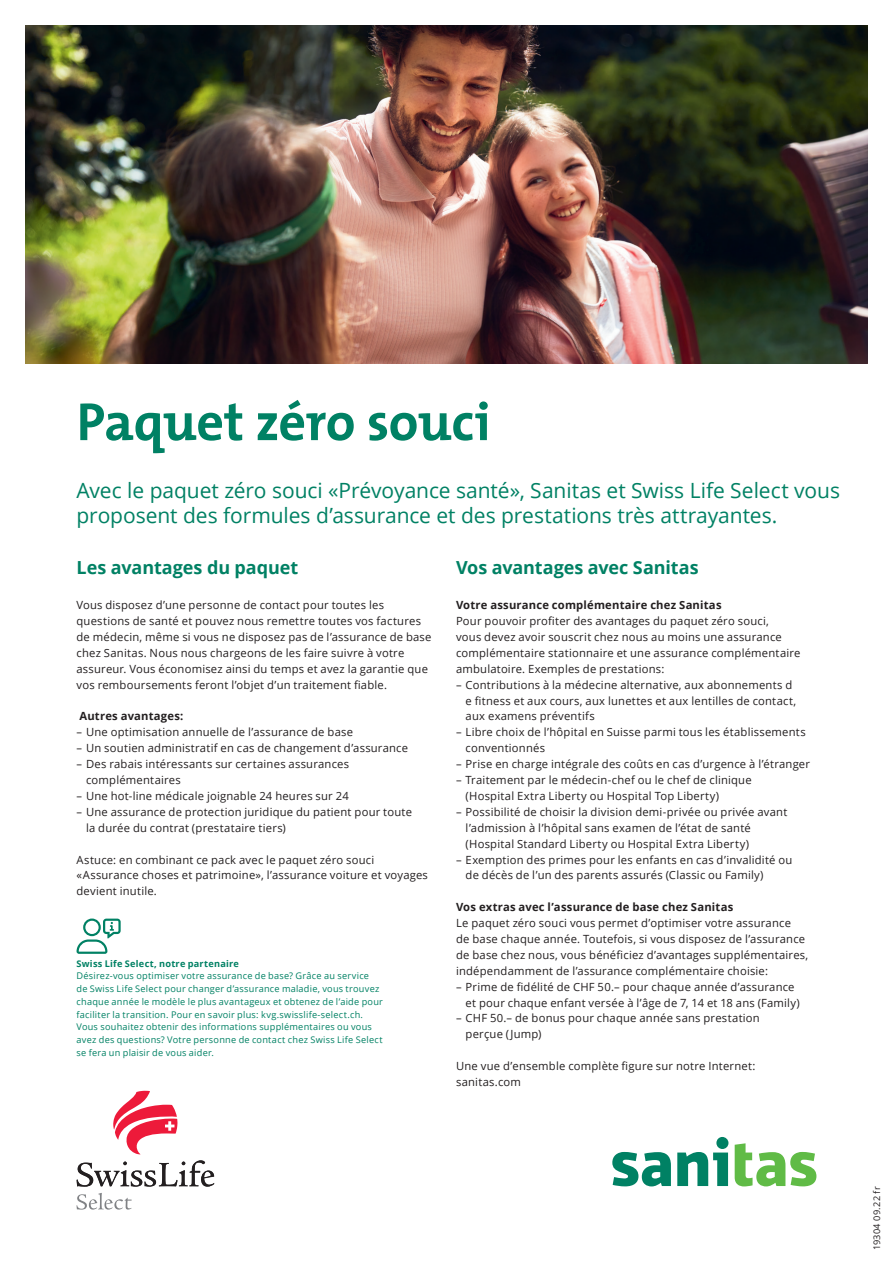
<style>
.page{position:relative;width:893px;height:1263px;background:#fff}
.page>*{position:absolute;margin:0;border:0;box-sizing:border-box;transform-origin:0 0}
.t1{font:54px "The Mix Bold Plain";letter-spacing:-.01em;color:#008164}
.t2{font:21px/25.5px "Open Sans";letter-spacing:-.005em;color:#008164}
.t3{font:700 18px "Open Sans";letter-spacing:-.005em;color:#008164}
.t4{font:11.25px/15.9px "Open Sans";letter-spacing:.02em;color:#231f20}
.t5{font:700 11.25px "Open Sans";letter-spacing:.015em;color:#231f20}
.t6{font:9.15px/12.8px "Open Sans";letter-spacing:.025em;color:#008164}
.t7{font:700 9.15px "Open Sans";letter-spacing:.025em;color:#008164}
.t8{font:9.15px "Open Sans";letter-spacing:.04em;color:#231f20}
</style>
<div class="page">
<div style="left:716px;top:1137px;width:12px;height:12px;background:#008164;border-radius:50%"></div>
<svg style="left:612px;top:1152px;width:59px;height:34px"></svg>
<svg style="left:677px;top:1152px;width:51px;height:34px"></svg>
<svg style="left:735px;top:1143px;width:81px;height:43px"></svg>
<svg style="left:113px;top:1091px;width:64px;height:63px"></svg>
<svg style="left:77px;top:1160px;width:137px;height:27px"></svg>
<svg style="left:77px;top:1193px;width:55px;height:16px"></svg>
<svg style="left:77px;top:918px;width:44px;height:36px"></svg>
<img style="left:26px;top:26px;width:841px;height:338px">
<h1 class="t1" style="left:77px;top:377px;width:416px">Paquet zéro souci</h1>
<h2 class="t2" style="left:77px;top:477px;width:765px">Avec le paquet zéro souci «Prévoyance santé», Sanitas et Swiss Life Select vous proposent des formules d’assurance et des prestations très attrayantes.</h2>
<h3 class="t3" style="left:77px;top:555px;width:223px">Les avantages du paquet</h3>
<p class="t4" style="left:77px;top:597px;width:356px">Vous disposez d’une personne de contact pour toutes les questions de santé et pouvez nous remettre toutes vos factures de médecin, même si vous ne disposez pas de l’assurance de base chez Sanitas. Nous nous chargeons de les faire suivre à votre assureur. Vous économisez ainsi du temps et avez la garantie que vos remboursements feront l’objet d’un traitement fiable.</p>
<p class="t5" style="left:79px;top:708px;width:105px">Autres avantages:</p>
<p class="t4" style="left:77px;top:724px;width:278px">– Une optimisation annuelle de l’assurance de base</p>
<p class="t4" style="left:77px;top:740px;width:333px">– Un soutien administratif en cas de changement d’assurance</p>
<p class="t4" style="left:86px;top:756px;width:265px;text-indent:-10px">– Des rabais intéressants sur certaines assurances complémentaires</p>
<p class="t4" style="left:77px;top:787px;width:274px">– Une hot-line médicale joignable 24 heures sur 24</p>
<p class="t4" style="left:86px;top:803px;width:327px;text-indent:-10px">– Une assurance de protection juridique du patient pour toute la durée du contrat (prestataire tiers)</p>
<p class="t4" style="left:77px;top:851px;width:353px">Astuce: en combinant ce pack avec le paquet zéro souci «Assurance choses et patrimoine», l’assurance voiture et voyages devient inutile.</p>
<p class="t7" style="left:77px;top:957px;width:164px">Swiss Life Select, notre partenaire</p>
<p class="t6" style="left:77px;top:969px;width:308px">Désirez-vous optimiser votre assurance de base? Grâce au service<br>de Swiss Life Select pour changer d’assurance maladie, vous trouvez chaque année le modèle le plus avantageux et obtenez de l’aide pour faciliter la transition. Pour en savoir plus: kvg.swisslife-select.ch.<br>Vous souhaitez obtenir des informations supplémentaires ou vous avez des questions? Votre personne de contact chez Swiss Life Select se fera un plaisir de vous aider.</p>
<h3 class="t3" style="left:456px;top:555px;width:244px">Vos avantages avec Sanitas</h3>
<p class="t5" style="left:456px;top:597px;width:267px">Votre assurance complémentaire chez Sanitas</p>
<p class="t4" style="left:456px;top:613px;width:346px">Pour pouvoir profiter des avantages du paquet zéro souci,<br>vous devez avoir souscrit chez nous au moins une assurance complémentaire stationnaire et une assurance complémentaire ambulatoire. Exemples de prestations:</p>
<p class="t4" style="left:466px;top:676px;width:332px;text-indent:-10px">– Contributions à la médecine alternative, aux abonnements d e fitness et aux cours, aux lunettes et aux lentilles de contact, aux examens préventifs</p>
<p class="t4" style="left:466px;top:724px;width:342px;text-indent:-10px">– Libre choix de l’hôpital en Suisse parmi tous les établissements conventionnés</p>
<p class="t4" style="left:456px;top:756px;width:356px">– Prise en charge intégrale des coûts en cas d’urgence à l’étranger</p>
<p class="t4" style="left:466px;top:772px;width:288px;text-indent:-10px">– Traitement par le médecin-chef ou le chef de clinique (Hospital Extra Liberty ou Hospital Top Liberty)</p>
<p class="t4" style="left:466px;top:803px;width:323px;text-indent:-10px">– Possibilité de choisir la division demi-privée ou privée avant l’admission à l’hôpital sans examen de l’état de santé (Hospital Standard Liberty ou Hospital Extra Liberty)</p>
<p class="t4" style="left:466px;top:851px;width:328px;text-indent:-10px">– Exemption des primes pour les enfants en cas d’invalidité ou de décès de l’un des parents assurés (Classic ou Family)</p>
<p class="t5" style="left:456px;top:899px;width:279px">Vos extras avec l’assurance de base chez Sanitas</p>
<p class="t4" style="left:456px;top:915px;width:354px">Le paquet zéro souci vous permet d’optimiser votre assurance<br>de base chaque année. Toutefois, si vous disposez de l’assurance de base chez nous, vous bénéficiez d’avantages supplémentaires, indépendamment de l’assurance complémentaire choisie:</p>
<p class="t4" style="left:466px;top:978px;width:336px;text-indent:-10px">– Prime de fidélité de CHF 50.– pour chaque année d’assurance et pour chaque enfant versée à l’âge de 7, 14 et 18 ans (Family)</p>
<p class="t4" style="left:466px;top:1010px;width:296px;text-indent:-10px">– CHF 50.– de bonus pour chaque année sans prestation perçue (Jump)</p>
<p class="t4" style="left:456px;top:1058px;width:301px">Une vue d’ensemble complète figure sur notre Internet: sanitas.com</p>
<p class="t8" style="left:871px;top:1250px;width:65px;rotate:-90deg">19304 09.22 fr</p>
</div>
